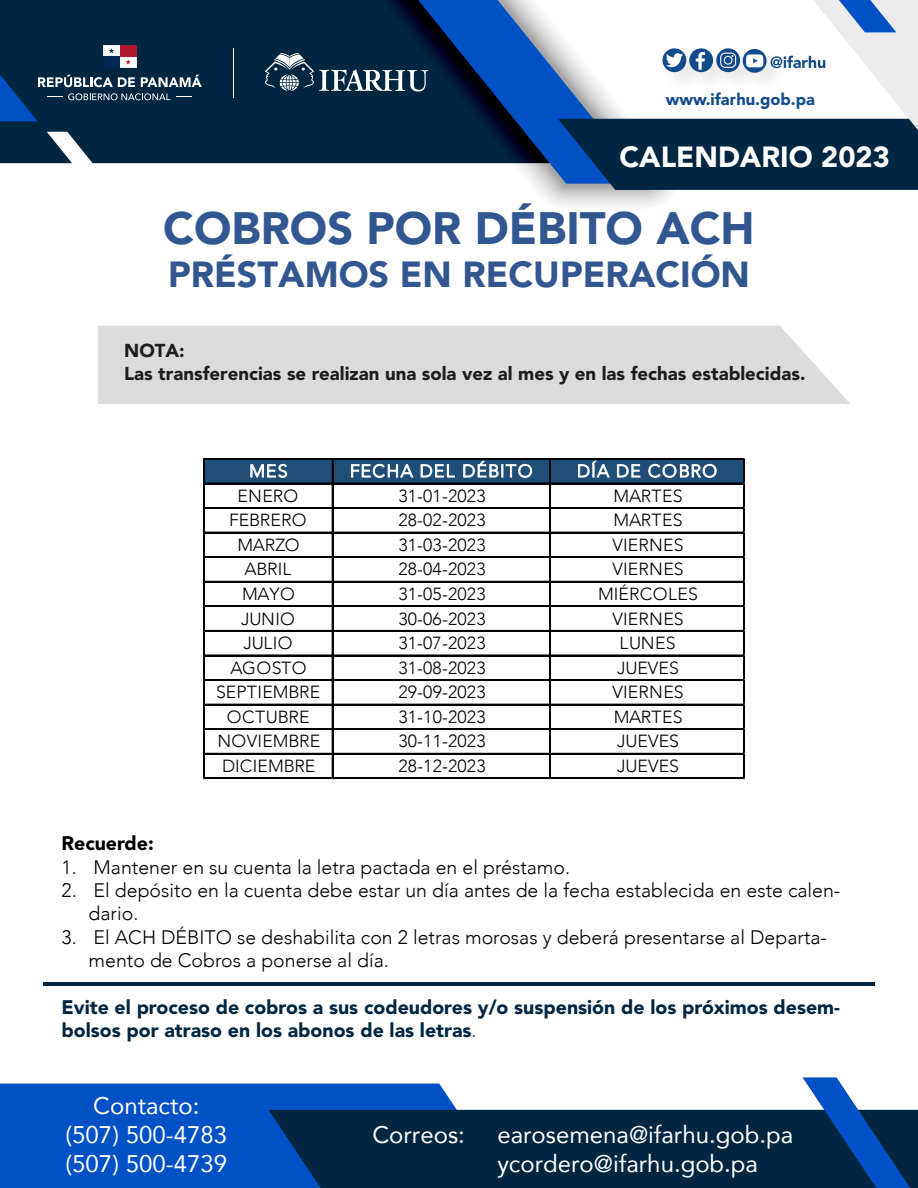
<style>
.page{position:relative;width:918px;height:1188px;background:#fff}
.page>*{position:absolute;margin:0;border:0;box-sizing:border-box;transform-origin:0 0}
.t1{font:900 45px "Avenir";color:#325690}
.t2{font:900 36px "Avenir";color:#325690}
.t3{font:900 28.95px "Avenir";color:#fff}
.t4{font:24px/28.8px "Avenir";color:#fff;text-align:center}
.t5{font:300 19.5px/23.4px "Avenir";color:#000}
.t6{font:900 19.5px/23.4px "Avenir";color:#002642}
.t7{font:900 19.5px "Avenir";color:#000}
.t8{font:900 18.6px/22.4px "Avenir";color:#1d1d1b}
.t9{font:300 17.55px "Avenir";letter-spacing:.005em;color:#000}
.t10{font:300 17.55px "Avenir";letter-spacing:.075em;color:#fff}
.t11{font:900 16.5px "Avenir";color:#134c8d}
.s1{font-weight:300}
</style>
<div class="page">
<div style="left:0;top:0;width:265px;height:163px;background:#002642"></div>
<svg style="left:540px;top:190px;width:131px;height:15px"></svg>
<svg style="left:47px;top:132px;width:65px;height:32px"></svg>
<div style="left:0;top:1084px;width:509px;height:104px;background:#0051c6"></div>
<div style="left:269px;top:1110px;width:649px;height:78px;background:#002642"></div>
<svg style="left:803px;top:1077px;width:107px;height:111px"></svg>
<svg style="left:0;top:75px;width:202px;height:46px;background:#1e4364"></svg>
<svg style="left:103px;top:45px;width:34px;height:22px"></svg>
<svg style="left:265px;top:0;width:653px;height:190px"></svg>
<hr style="left:233px;top:48px;width:1px;height:49px;background:#fff">
<div style="left:98px;top:326px;width:752px;height:78px;background:#dbdbdb"></div>
<div style="left:204px;top:460px;width:541px;height:24px;background:#1f4e78"></div>
<svg style="left:250px;top:464px;width:37px;height:14px"></svg>
<svg style="left:351px;top:464px;width:62px;height:14px"></svg>
<svg style="left:421px;top:464px;width:34px;height:14px"></svg>
<svg style="left:463px;top:461px;width:69px;height:17px"></svg>
<svg style="left:578px;top:461px;width:32px;height:17px"></svg>
<svg style="left:617px;top:464px;width:23px;height:14px"></svg>
<svg style="left:648px;top:464px;width:69px;height:14px"></svg>
<hr style="left:204px;top:458px;width:541px;height:2px;background:#000">
<hr style="left:204px;top:483px;width:541px;height:1px;background:#000">
<hr style="left:204px;top:507px;width:541px;height:1px;background:#000">
<hr style="left:204px;top:508px;width:541px;height:1px;background:#000">
<hr style="left:204px;top:532px;width:541px;height:1px;background:#000">
<hr style="left:204px;top:556px;width:541px;height:1px;background:#000">
<hr style="left:204px;top:557px;width:541px;height:1px;background:#000">
<hr style="left:204px;top:581px;width:541px;height:1px;background:#000">
<hr style="left:204px;top:606px;width:541px;height:1px;background:#000">
<hr style="left:204px;top:630px;width:541px;height:2px;background:#000">
<hr style="left:204px;top:655px;width:541px;height:1px;background:#000">
<hr style="left:204px;top:679px;width:541px;height:1px;background:#000">
<hr style="left:204px;top:680px;width:541px;height:1px;background:#000">
<hr style="left:204px;top:704px;width:541px;height:1px;background:#000">
<hr style="left:204px;top:728px;width:541px;height:1px;background:#000">
<hr style="left:204px;top:729px;width:541px;height:1px;background:#000">
<hr style="left:204px;top:753px;width:541px;height:1px;background:#000">
<hr style="left:203px;top:458px;width:1px;height:321px;background:#000">
<hr style="left:332px;top:460px;width:1px;height:319px;background:#000">
<hr style="left:550px;top:460px;width:1px;height:319px;background:#000">
<hr style="left:204px;top:778px;width:541px;height:1px;background:#000">
<hr style="left:744px;top:460px;width:1px;height:319px;background:#000">
<hr style="left:43px;top:983px;width:832px;height:3px;background:#002642">
<p class="t11" style="left:666px;top:87px;width:151px">www.ifarhu.gob.pa</p>
<h3 class="t3" style="left:619px;top:136px;width:272px">CALENDARIO 2023</h3>
<h1 class="t1" style="left:163px;top:195px;width:593px">COBROS POR DÉBITO ACH</h1>
<h2 class="t2" style="left:168px;top:248px;width:583px">PRÉSTAMOS EN RECUPERACIÓN</h2>
<p class="t8" style="left:124px;top:341px;width:683px">NOTA:<br>Las transferencias se realizan una sola vez al mes y en las fechas establecidas.</p>
<p class="t10" style="left:249px;top:461px;width:40px">MES</p>
<p class="t10" style="left:350px;top:461px;width:184px">FECHA DEL DÉBITO</p>
<p class="t10" style="left:577px;top:461px;width:142px">DÍA DE COBRO</p>
<p class="t9" style="left:237px;top:485px;width:62px">ENERO</p>
<p class="t9" style="left:398px;top:485px;width:89px">31-01-2023</p>
<p class="t9" style="left:614px;top:485px;width:71px">MARTES</p>
<p class="t9" style="left:229px;top:510px;width:79px">FEBRERO</p>
<p class="t9" style="left:398px;top:510px;width:89px">28-02-2023</p>
<p class="t9" style="left:614px;top:510px;width:71px">MARTES</p>
<p class="t9" style="left:237px;top:534px;width:64px">MARZO</p>
<p class="t9" style="left:398px;top:534px;width:89px">31-03-2023</p>
<p class="t9" style="left:612px;top:534px;width:73px">VIERNES</p>
<p class="t9" style="left:245px;top:559px;width:48px">ABRIL</p>
<p class="t9" style="left:398px;top:559px;width:89px">28-04-2023</p>
<p class="t9" style="left:612px;top:559px;width:73px">VIERNES</p>
<p class="t9" style="left:242px;top:584px;width:54px">MAYO</p>
<p class="t9" style="left:398px;top:584px;width:89px">31-05-2023</p>
<p class="t9" style="left:598px;top:584px;width:101px">MIÉRCOLES</p>
<p class="t9" style="left:241px;top:608px;width:55px">JUNIO</p>
<p class="t9" style="left:398px;top:608px;width:89px">30-06-2023</p>
<p class="t9" style="left:612px;top:608px;width:73px">VIERNES</p>
<p class="t9" style="left:243px;top:633px;width:51px">JULIO</p>
<p class="t9" style="left:398px;top:633px;width:89px">31-07-2023</p>
<p class="t9" style="left:620px;top:633px;width:57px">LUNES</p>
<p class="t9" style="left:230px;top:657px;width:78px">AGOSTO</p>
<p class="t9" style="left:398px;top:657px;width:89px">31-08-2023</p>
<p class="t9" style="left:617px;top:657px;width:63px">JUEVES</p>
<p class="t9" style="left:216px;top:682px;width:105px">SEPTIEMBRE</p>
<p class="t9" style="left:398px;top:682px;width:89px">29-09-2023</p>
<p class="t9" style="left:612px;top:682px;width:73px">VIERNES</p>
<p class="t9" style="left:227px;top:706px;width:84px">OCTUBRE</p>
<p class="t9" style="left:398px;top:706px;width:89px">31-10-2023</p>
<p class="t9" style="left:614px;top:706px;width:71px">MARTES</p>
<p class="t9" style="left:217px;top:731px;width:104px">NOVIEMBRE</p>
<p class="t9" style="left:398px;top:731px;width:89px">30-11-2023</p>
<p class="t9" style="left:617px;top:731px;width:63px">JUEVES</p>
<p class="t9" style="left:222px;top:756px;width:95px">DICIEMBRE</p>
<p class="t9" style="left:398px;top:756px;width:89px">28-12-2023</p>
<p class="t9" style="left:617px;top:756px;width:63px">JUEVES</p>
<p class="t7" style="left:62px;top:829px;width:94px">Recuerde:</p>
<p class="t5" style="left:62px;top:855px;width:510px">1. Mantener en su cuenta la letra pactada en el préstamo.</p>
<p class="t5" style="left:89px;top:879px;width:753px;text-indent:-27px">2. El depósito en la cuenta debe estar un día antes de la fecha establecida en este calen&shy;dario.</p>
<p class="t5" style="left:89px;top:925px;width:740px;text-indent:-27px">3. El ACH DÉBITO se deshabilita con 2 letras morosas y deberá presentarse al Departa&shy;mento de Cobros a ponerse al día.</p>
<p class="t6" style="left:62px;top:997px;width:780px">Evite el proceso de cobros a sus codeudores y/o suspensión de los próximos desem&shy;bolsos por atraso en los abonos de las letras<span class="s1">.</span></p>
<h3 class="t4" style="left:66px;top:1091px;width:163px">Contacto: (507) 500-4783 (507) 500-4739</h3>
<h3 class="t4" style="left:372px;top:1120px;width:94px">Correos:</h3>
<h3 class="t4" style="left:497px;top:1120px;width:297px;text-align:left">earosemena@ifarhu.gob.pa ycordero@ifarhu.gob.pa</h3>
</div>
